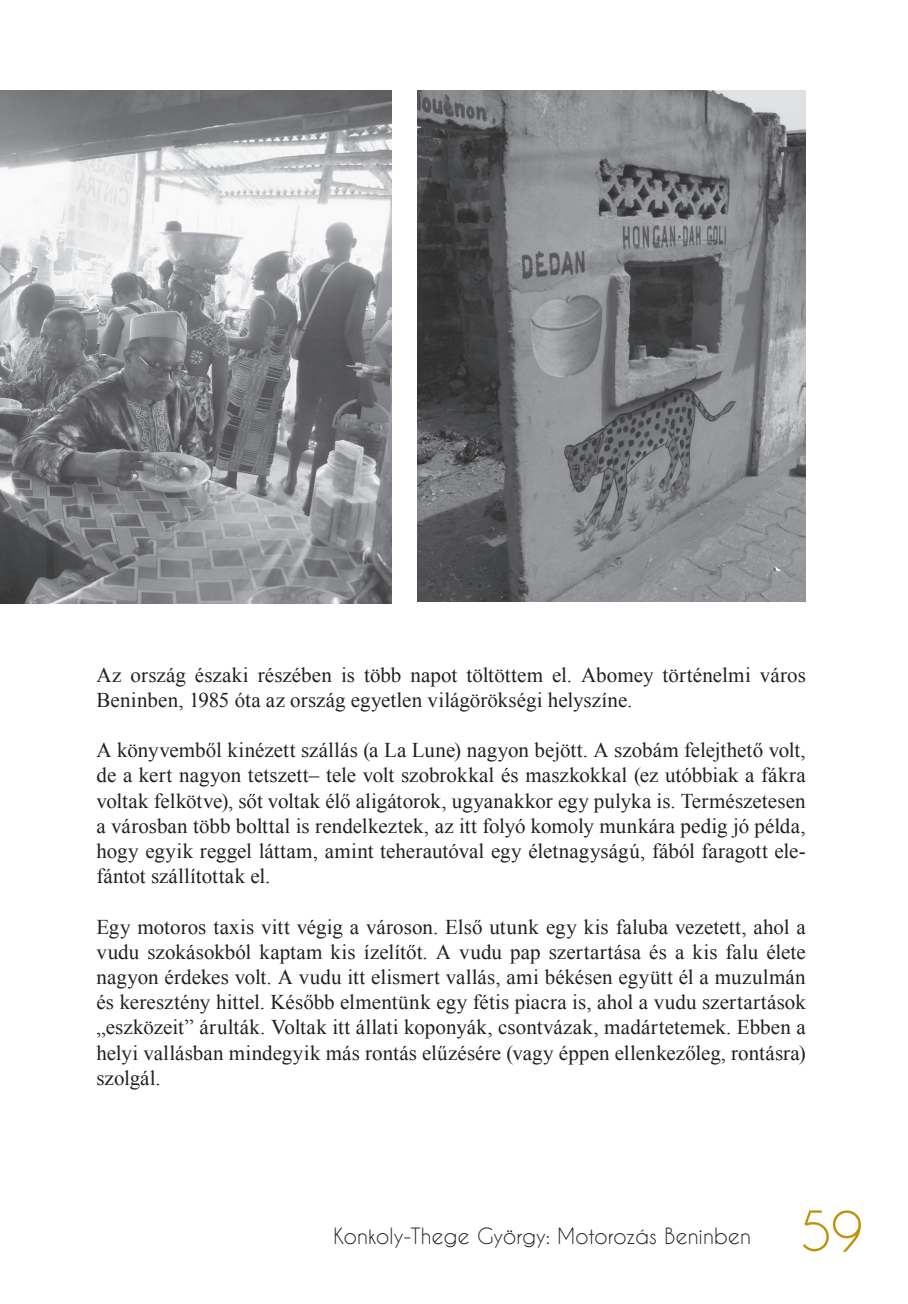
<style>
.page{position:relative;width:908px;height:1304px;background:#fff}
.page>*{position:absolute;margin:0;border:0;box-sizing:border-box;transform-origin:0 0}
.t1{font:52px "Caviar Dreams";color:#c19208}
.t2{font:21px/25.2px "Times New Roman";color:#231f20;text-align:justify}
.t3{font:21px "Caviar Dreams";letter-spacing:-.005em;color:#231f20}
</style>
<div class="page">
<img style="left:0;top:91px;width:391px;height:513px">
<img style="left:417px;top:91px;width:388px;height:511px">
<p class="t2" style="left:96px;top:662px;width:710px">Az ország északi részében is több napot töltöttem el. Abomey történelmi város<br>Beninben, 1985 óta az ország egyetlen világörökségi helyszíne.</p>
<p class="t2" style="left:96px;top:737px;width:710px">A könyvemből kinézett szállás (a La Lune) nagyon bejött. A szobám felejthető volt, de a kert nagyon tetszett– tele volt szobrokkal és maszkokkal (ez utóbbiak a fákra voltak felkötve), sőt voltak élő aligátorok, ugyanakkor egy pulyka is. Természetesen a városban több bolttal is rendelkeztek, az itt folyó komoly munkára pedig jó példa, hogy egyik reggel láttam, amint teherautóval egy életnagyságú, fából faragott ele&shy;fántot szállítottak el.</p>
<p class="t2" style="left:96px;top:914px;width:710px">Egy motoros taxis vitt végig a városon. Első utunk egy kis faluba vezetett, ahol a vudu szokásokból kaptam kis ízelítőt. A vudu pap szertartása és a kis falu élete nagyon érdekes volt. A vudu itt elismert vallás, ami békésen együtt él a muzulmán és keresztény hittel. Később elmentünk egy fétis piacra is, ahol a vudu szertartások „eszközeit” árulták. Voltak itt állati koponyák, csontvázak, madártetemek. Ebben a helyi vallásban mindegyik más rontás elűzésére (vagy éppen ellenkezőleg, rontásra) szolgál.</p>
<p class="t3" style="left:333px;top:1224px;width:419px">Konkoly-Thege György: Motorozás Beninben</p>
<h1 class="t1" style="left:799px;top:1200px;width:64px">59</h1>
</div>
